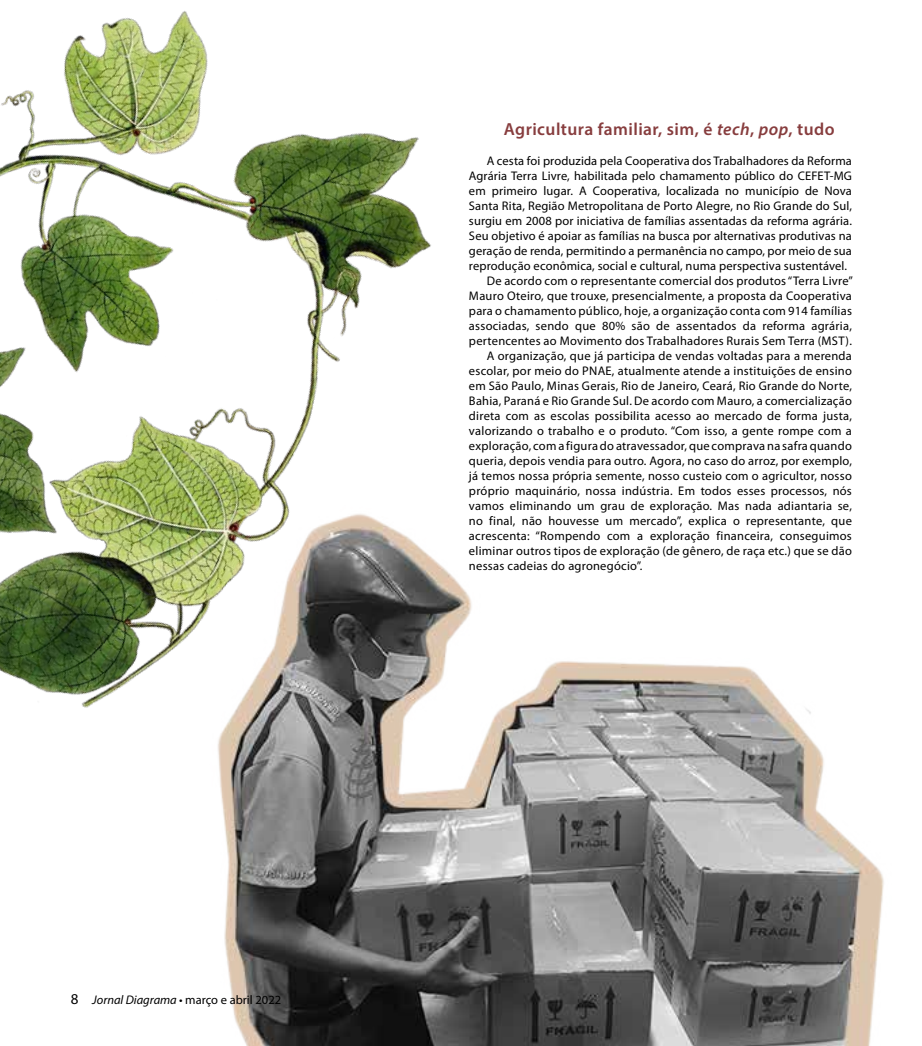
<style>
.page{position:relative;width:922px;height:1046px;background:#fff}
.page>*{position:absolute;margin:0;border:0;box-sizing:border-box;transform-origin:0 0}
.t1{font:17.5px "Myriad Variable Concept";letter-spacing:.025em;color:#873d3e}
.t2{font:12.5px "Myriad Pro";letter-spacing:.02em;color:#000}
.t3{font:12.5px "Myriad Pro";color:#000}
.s1{font-size:15px}
.s2{font-style:italic}
</style>
<div class="page">
<img style="left:230px;top:661px;width:654px;height:384px">
<img style="left:0;top:11px;width:531px;height:975px">
<p class="t3" style="left:71px;top:992px;width:212px"><span class="s1">8</span> <span class="s2">Jornal Diagrama</span> • março e abril 2022</p>
<h1 class="t1" style="left:504px;top:119px;width:332px">Agricultura familiar, sim, é <span class="s2">tech</span>, <span class="s2">pop</span>, tudo</h1>
<p class="t2" style="left:486px;top:153px;width:366px">A cesta foi produzida pela Cooperativa dos Trabalhadores da Reforma</p>
<p class="t2" style="left:469px;top:168px;width:384px">Agrária Terra Livre, habilitada pelo chamamento público do CEFET-MG</p>
<p class="t2" style="left:469px;top:183px;width:384px">em primeiro lugar. A Cooperativa, localizada no município de Nova</p>
<p class="t2" style="left:469px;top:198px;width:384px">Santa Rita, Região Metropolitana de Porto Alegre, no Rio Grande do Sul,</p>
<p class="t2" style="left:469px;top:213px;width:384px">surgiu em 2008 por iniciativa de famílias assentadas da reforma agrária.</p>
<p class="t2" style="left:469px;top:228px;width:384px">Seu objetivo é apoiar as famílias na busca por alternativas produtivas na</p>
<p class="t2" style="left:469px;top:243px;width:384px">geração de renda, permitindo a permanência no campo, por meio de sua</p>
<p class="t2" style="left:469px;top:258px;width:379px">reprodução econômica, social e cultural, numa perspectiva sustentável.</p>
<p class="t2" style="left:486px;top:273px;width:368px">De acordo com o representante comercial dos produtos “Terra Livre”</p>
<p class="t2" style="left:469px;top:288px;width:384px">Mauro Oteiro, que trouxe, presencialmente, a proposta da Cooperativa</p>
<p class="t2" style="left:469px;top:303px;width:384px">para o chamamento público, hoje, a organização conta com 914 famílias</p>
<p class="t2" style="left:469px;top:318px;width:384px">associadas, sendo que 80% são de assentados da reforma agrária,</p>
<p class="t2" style="left:469px;top:333px;width:384px">pertencentes ao Movimento dos Trabalhadores Rurais Sem Terra (MST).</p>
<p class="t2" style="left:486px;top:348px;width:366px">A organização, que já participa de vendas voltadas para a merenda</p>
<p class="t2" style="left:469px;top:363px;width:384px">escolar, por meio do PNAE, atualmente atende a instituições de ensino</p>
<p class="t2" style="left:469px;top:378px;width:384px">em São Paulo, Minas Gerais, Rio de Janeiro, Ceará, Rio Grande do Norte,</p>
<p class="t2" style="left:469px;top:393px;width:384px">Bahia, Paraná e Rio Grande Sul. De acordo com Mauro, a comercialização</p>
<p class="t2" style="left:469px;top:408px;width:384px">direta com as escolas possibilita acesso ao mercado de forma justa,</p>
<p class="t2" style="left:469px;top:423px;width:384px">valorizando o trabalho e o produto. “Com isso, a gente rompe com a</p>
<p class="t2" style="left:469px;top:438px;width:384px">exploração, com a figura do atravessador, que comprava na safra quando</p>
<p class="t2" style="left:469px;top:453px;width:384px">queria, depois vendia para outro. Agora, no caso do arroz, por exemplo,</p>
<p class="t2" style="left:469px;top:468px;width:384px">já temos nossa própria semente, nosso custeio com o agricultor, nosso</p>
<p class="t2" style="left:469px;top:483px;width:384px">próprio maquinário, nossa indústria. Em todos esses processos, nós</p>
<p class="t2" style="left:469px;top:498px;width:384px">vamos eliminando um grau de exploração. Mas nada adiantaria se,</p>
<p class="t2" style="left:469px;top:513px;width:384px">no final, não houvesse um mercado”, explica o representante, que</p>
<p class="t2" style="left:469px;top:528px;width:384px">acrescenta: “Rompendo com a exploração financeira, conseguimos</p>
<p class="t2" style="left:469px;top:543px;width:384px">eliminar outros tipos de exploração (de gênero, de raça etc.) que se dão</p>
<p class="t2" style="left:469px;top:558px;width:175px">nessas cadeias do agronegócio”.</p>
</div>
